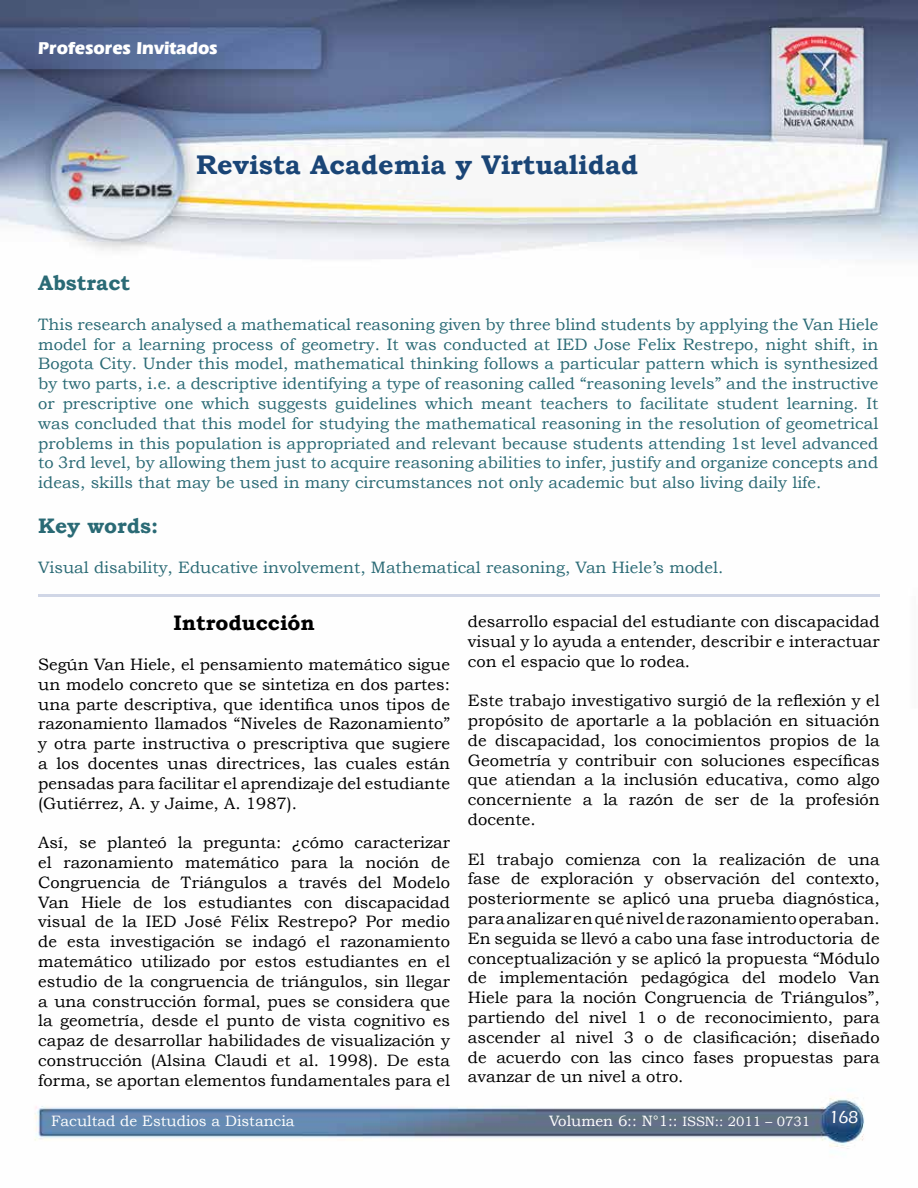
<style>
.page{position:relative;width:918px;height:1188px;background:#fff}
.page>*{position:absolute;margin:0;border:0;box-sizing:border-box;transform-origin:0 0}
.t1{font:700 27px "Bookman Old Style";color:#1a4576}
.t2{font:700 21px "Bookman Old Style";color:#2a6a75}
.t3{font:700 21px "Bookman Old Style";color:#000}
.t4{font:700 18px "Eras IT Cby BT";color:#fff}
.t5{font:500 18px "Eras ITC";color:#fff}
.t6{font:16.5px/19.8px "Bookman Old Style";color:#000;text-align:justify}
.t7{font:16.5px/19.8px "Bookman Old Style";color:#2a6a75;text-align:justify}
.t8{font:15px "Bookman Old Style";color:#fff}
.s1{font-size:13.5px}
</style>
<div class="page">
<img style="left:0;top:0;width:918px;height:1149px">
<hr style="left:38px;top:594px;width:842px;height:3px;background:#d0d6e6">
<p class="t4" style="left:38px;top:37px;width:181px">Profesores Invitados</p>
<h1 class="t1" style="left:196px;top:149px;width:443px">Revista Academia y Virtualidad</h1>
<p class="t2" style="left:38px;top:270px;width:93px">Abstract</p>
<p class="t7" style="left:38px;top:314px;width:842px">This research analysed a mathematical reasoning given by three blind students by applying the Van Hiele model for a learning process of geometry. It was conducted at IED Jose Felix Restrepo, night shift, in Bogota City. Under this model, mathematical thinking follows a particular pattern which is synthesized by two parts, i.e. a descriptive identifying a type of reasoning called “reasoning levels” and the instructive or prescriptive one which suggests guidelines which meant teachers to facilitate student learning. It was concluded that this model for studying the mathematical reasoning in the resolution of geometrical problems in this population is appropriated and relevant because students attending 1st level advanced to 3rd level, by allowing them just to acquire reasoning abilities to infer, justify and organize concepts and ideas, skills that may be used in many circumstances not only academic but also living daily life.</p>
<p class="t2" style="left:38px;top:513px;width:122px">Key words:</p>
<p class="t7" style="left:38px;top:557px;width:687px">Visual disability, Educative involvement, Mathematical reasoning, Van Hiele’s model.</p>
<p class="t3" style="left:173px;top:611px;width:143px">Introducción</p>
<p class="t6" style="left:38px;top:654px;width:413px">Según Van Hiele, el pensamiento matemático sigue un modelo concreto que se sintetiza en dos partes: una parte descriptiva, que identifica unos tipos de razonamiento llamados “Niveles de Razonamiento” y otra parte instructiva o prescriptiva que sugiere a los docentes unas directrices, las cuales están pensadas para facilitar el aprendizaje del estudiante (Gutiérrez, A. y Jaime, A. 1987).</p>
<p class="t6" style="left:38px;top:833px;width:413px">Así, se planteó la pregunta: ¿cómo caracterizar el razonamiento matemático para la noción de Congruencia de Triángulos a través del Modelo Van Hiele de los estudiantes con discapacidad visual de la IED José Félix Restrepo? Por medio de esta investigación se indagó el razonamiento matemático utilizado por estos estudiantes en el estudio de la congruencia de triángulos, sin llegar a una construcción formal, pues se considera que la geometría, desde el punto de vista cognitivo es capaz de desarrollar habilidades de visualización y construcción (Alsina Claudi et al. 1998). De esta forma, se aportan elementos fundamentales para el</p>
<p class="t6" style="left:468px;top:612px;width:413px">desarrollo espacial del estudiante con discapacidad visual y lo ayuda a entender, describir e interactuar con el espacio que lo rodea.</p>
<p class="t6" style="left:468px;top:691px;width:413px">Este trabajo investigativo surgió de la reflexión y el propósito de aportarle a la población en situación de discapacidad, los conocimientos propios de la Geometría y contribuir con soluciones específicas que atiendan a la inclusión educativa, como algo concerniente a la razón de ser de la profesión docente.</p>
<p class="t6" style="left:468px;top:849px;width:413px">El trabajo comienza con la realización de una fase de exploración y observación del contexto, posteriormente se aplicó una prueba diagnóstica, para analizar en qué nivel de razonamiento operaban.<br>En seguida se llevó a cabo una fase introductoria de conceptualización y se aplicó la propuesta “Módulo de implementación pedagógica del modelo Van Hiele para la noción Congruencia de Triángulos”, partiendo del nivel 1 o de reconocimiento, para ascender al nivel 3 o de clasificación; diseñado de acuerdo con las cinco fases propuestas para avanzar de un nivel a otro.</p>
<p class="t8" style="left:51px;top:1113px;width:245px">Facultad de Estudios a Distancia</p>
<p class="t8" style="left:549px;top:1113px;width:263px">Volumen 6:: N°1:: <span class="s1">ISSN:: 2011 – 0731</span></p>
<p class="t5" style="left:829px;top:1107px;width:31px">168</p>
</div>
